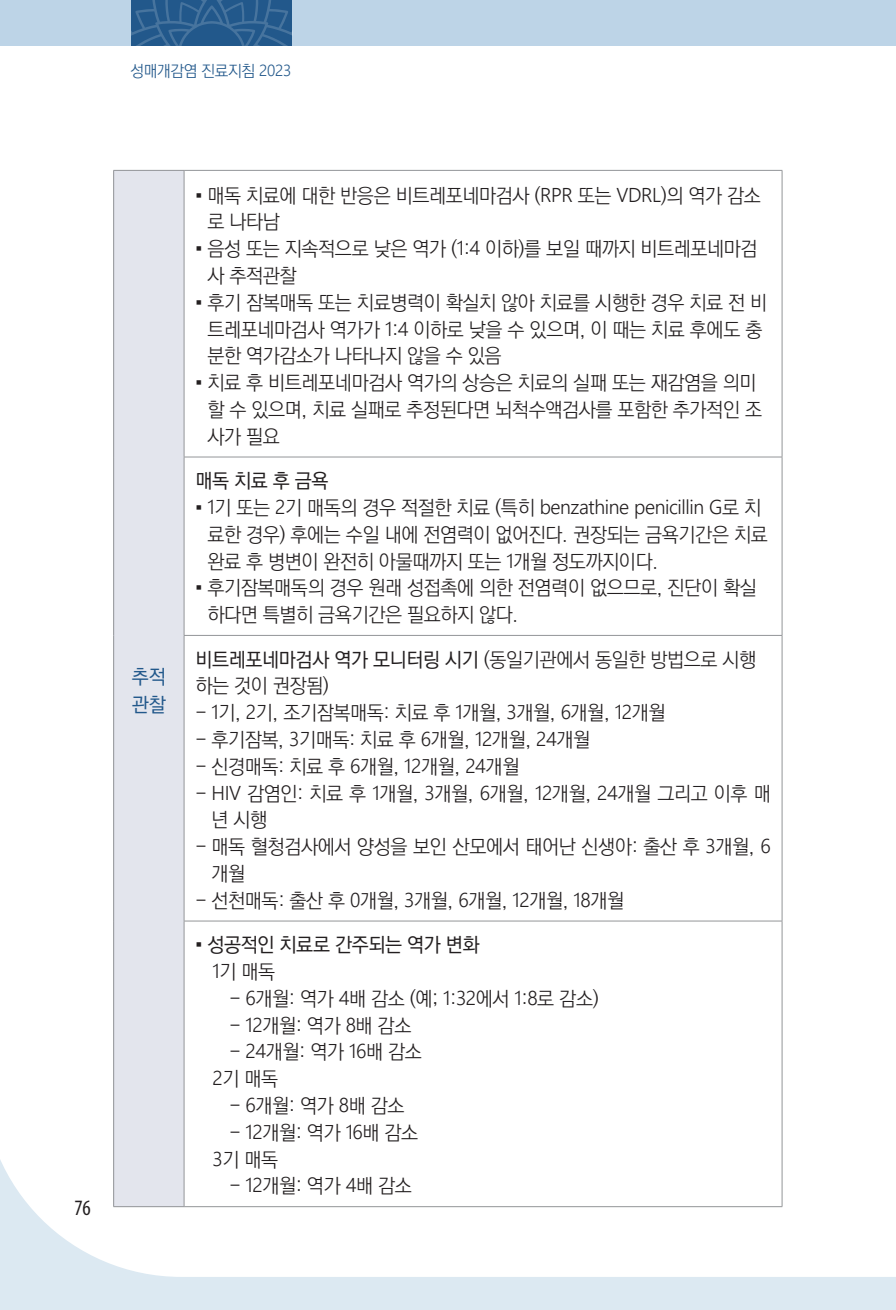
<style>
.page{position:relative;width:896px;height:1310px;background:#fff}
.page>*{position:absolute;margin:0;border:0;box-sizing:border-box;transform-origin:0 0}
.t1{font:condensed 22px "Myriad Pro";color:#231f20}
.t2{font:300 20px/26.8px "Ko Pub Dotum";letter-spacing:-.02em;color:#231f20}
.t3{font:300 20px "Segoe UI";letter-spacing:-.02em;color:#231f20}
.t4{font:500 20px/26.8px "Ko Pub Dotum";letter-spacing:-.02em;color:#231f20}
.t5{font:500 20px/28px "Ko Pub Dotum";color:#22588b}
.t6{font:300 16px "Ko Pub Dotum";letter-spacing:-.02em;color:#22588b}
.s1{font-family:"Segoe UI"}
.s2{font-family:"Times New Roman";font-weight:400}
.s3{font-family:"Ko Pub Dotum"}
.s4{font-weight:500}
.s5{font-family:"Segoe UI";font-weight:300}
.s6{font-weight:300}
</style>
<div class="page">
<div style="left:0;top:1089px;width:896px;height:221px;background:#dce9f2"></div>
<svg style="left:0;top:691px;width:896px;height:586px"></svg>
<div style="left:0;top:0;width:896px;height:45px;background:#bdd4e7"></div>
<svg style="left:132px;top:0;width:160px;height:45px;background:#2a5e8f"></svg>
<div style="left:114px;top:170px;width:70px;height:1036px;background:#e3e5ed"></div>
<hr style="left:184px;top:170px;width:598px;height:1px;background:#939598">
<hr style="left:782px;top:171px;width:1px;height:286px;background:#939598">
<hr style="left:184px;top:457px;width:598px;height:1px;background:#939598">
<hr style="left:782px;top:457px;width:1px;height:178px;background:#939598">
<hr style="left:184px;top:635px;width:598px;height:1px;background:#939598">
<hr style="left:782px;top:635px;width:1px;height:286px;background:#939598">
<hr style="left:184px;top:920px;width:598px;height:1px;background:#939598">
<hr style="left:782px;top:921px;width:1px;height:285px;background:#939598">
<hr style="left:184px;top:1206px;width:598px;height:1px;background:#939598">
<hr style="left:113px;top:170px;width:71px;height:1px;background:#939598">
<hr style="left:113px;top:171px;width:1px;height:286px;background:#939598">
<hr style="left:184px;top:171px;width:1px;height:286px;background:#939598">
<hr style="left:113px;top:457px;width:1px;height:178px;background:#939598">
<hr style="left:184px;top:457px;width:1px;height:178px;background:#939598">
<hr style="left:113px;top:635px;width:1px;height:286px;background:#939598">
<hr style="left:184px;top:635px;width:1px;height:286px;background:#939598">
<hr style="left:113px;top:921px;width:1px;height:285px;background:#939598">
<hr style="left:184px;top:921px;width:1px;height:285px;background:#939598">
<hr style="left:113px;top:1206px;width:71px;height:1px;background:#939598">
<p class="t6" style="left:130px;top:63px;width:162px">성매개감염 진료지침 <span class="s1">2023</span></p>
<p class="t1" style="left:75px;top:1194px;width:18px">76</p>
<p class="t5" style="left:132px;top:663px;width:35px">추적 관찰</p>
<p class="t2" style="left:207px;top:183px;width:555px;text-indent:-12px"><span class="s2">▪</span> 매독 치료에 대한 반응은 비트레포네마검사 (<span class="s1">RPR</span> 또는 <span class="s1">VDRL</span>)의 역가 감소 로 나타남</p>
<p class="t2" style="left:207px;top:236px;width:552px;text-indent:-12px"><span class="s2">▪</span> 음성 또는 지속적으로 낮은 역가 (<span class="s1">1</span>:<span class="s1">4</span> 이하)를 보일 때까지 비트레포네마검 사 추적관찰</p>
<p class="t2" style="left:207px;top:290px;width:561px;text-indent:-12px"><span class="s2">▪</span> 후기 잠복매독 또는 치료병력이 확실치 않아 치료를 시행한 경우 치료 전 비 트레포네마검사 역가가 <span class="s1">1</span>:<span class="s1">4</span> 이하로 낮을 수 있으며, 이 때는 치료 후에도 충 분한 역가감소가 나타나지 않을 수 있음</p>
<p class="t2" style="left:207px;top:370px;width:556px;text-indent:-12px"><span class="s2">▪</span> 치료 후 비트레포네마검사 역가의 상승은 치료의 실패 또는 재감염을 의미 할 수 있으며, 치료 실패로 추정된다면 뇌척수액검사를 포함한 추가적인 조 사가 필요</p>
<p class="t4" style="left:195px;top:468px;width:135px">매독 치료 후 금욕</p>
<p class="t3" style="left:195px;top:488px;width:567px"><span class="s2">▪</span> 1<span class="s3">기 또는</span> 2<span class="s3">기 매독의 경우 적절한 치료 (특히</span> benzathine penicillin G<span class="s3">로 치</span></p>
<p class="t2" style="left:207px;top:522px;width:562px">료한 경우) 후에는 수일 내에 전염력이 없어진다. 권장되는 금욕기간은 치료 완료 후 병변이 완전히 아물때까지 또는 <span class="s1">1</span>개월 정도까지이다.</p>
<p class="t2" style="left:207px;top:576px;width:551px;text-indent:-12px"><span class="s2">▪</span> 후기잠복매독의 경우 원래 성접촉에 의한 전염력이 없으므로, 진단이 확실 하다면 특별히 금욕기간은 필요하지 않다.</p>
<p class="t2" style="left:195px;top:647px;width:562px"><span class="s4">비트레포네마검사 역가 모니터링 시기</span> (동일기관에서 동일한 방법으로 시행 하는 것이 권장됨)</p>
<p class="t2" style="left:195px;top:700px;width:471px">- <span class="s1">1</span>기, <span class="s1">2</span>기, 조기잠복매독: 치료 후 <span class="s1">1</span>개월, <span class="s1">3</span>개월, <span class="s1">6</span>개월, <span class="s1">12</span>개월</p>
<p class="t2" style="left:195px;top:727px;width:396px">- 후기잠복, <span class="s1">3</span>기매독: 치료 후 <span class="s1">6</span>개월, <span class="s1">12</span>개월, <span class="s1">24</span>개월</p>
<p class="t2" style="left:195px;top:754px;width:325px">- 신경매독: 치료 후 <span class="s1">6</span>개월, <span class="s1">12</span>개월, <span class="s1">24</span>개월</p>
<p class="t2" style="left:211px;top:781px;width:561px;text-indent:-16px">- <span class="s1">HIV</span> 감염인: 치료 후 <span class="s1">1</span>개월, <span class="s1">3</span>개월, <span class="s1">6</span>개월, <span class="s1">12</span>개월, <span class="s1">24</span>개월 그리고 이후 매 년 시행</p>
<p class="t2" style="left:211px;top:834px;width:561px;text-indent:-16px">- 매독 혈청검사에서 양성을 보인 산모에서 태어난 신생아: 출산 후 <span class="s1">3</span>개월, <span class="s1">6 </span>개월</p>
<p class="t2" style="left:195px;top:888px;width:430px">- 선천매독: 출산 후 <span class="s1">0</span>개월, <span class="s1">3</span>개월, <span class="s1">6</span>개월, <span class="s1">12</span>개월, <span class="s1">18</span>개월</p>
<p class="t4" style="left:212px;top:932px;width:269px;text-indent:-17px"><span class="s2">▪</span> 성공적인 치료로 간주되는 역가 변화<br><span class="s5">1</span><span class="s6">기 매독</span></p>
<p class="t2" style="left:229px;top:986px;width:371px">- <span class="s1">6</span>개월: 역가 <span class="s1">4</span>배 감소 (예; <span class="s1">1</span>:<span class="s1">32</span>에서 <span class="s1">1</span>:<span class="s1">8</span>로 감소)</p>
<p class="t2" style="left:229px;top:1013px;width:183px">- <span class="s1">12</span>개월: 역가 <span class="s1">8</span>배 감소</p>
<p class="t2" style="left:212px;top:1039px;width:211px;text-indent:17px">- <span class="s1">24</span>개월: 역가 <span class="s1">16</span>배 감소<br><span class="s1">2</span>기 매독</p>
<p class="t2" style="left:229px;top:1093px;width:176px">- <span class="s1">6</span>개월: 역가 <span class="s1">8</span>배 감소</p>
<p class="t2" style="left:212px;top:1120px;width:207px;text-indent:17px">- <span class="s1">12</span>개월: 역가 <span class="s1">16</span>배 감소<br><span class="s1">3</span>기 매독</p>
<p class="t2" style="left:229px;top:1173px;width:184px">- <span class="s1">12</span>개월: 역가 <span class="s1">4</span>배 감소</p>
</div>
